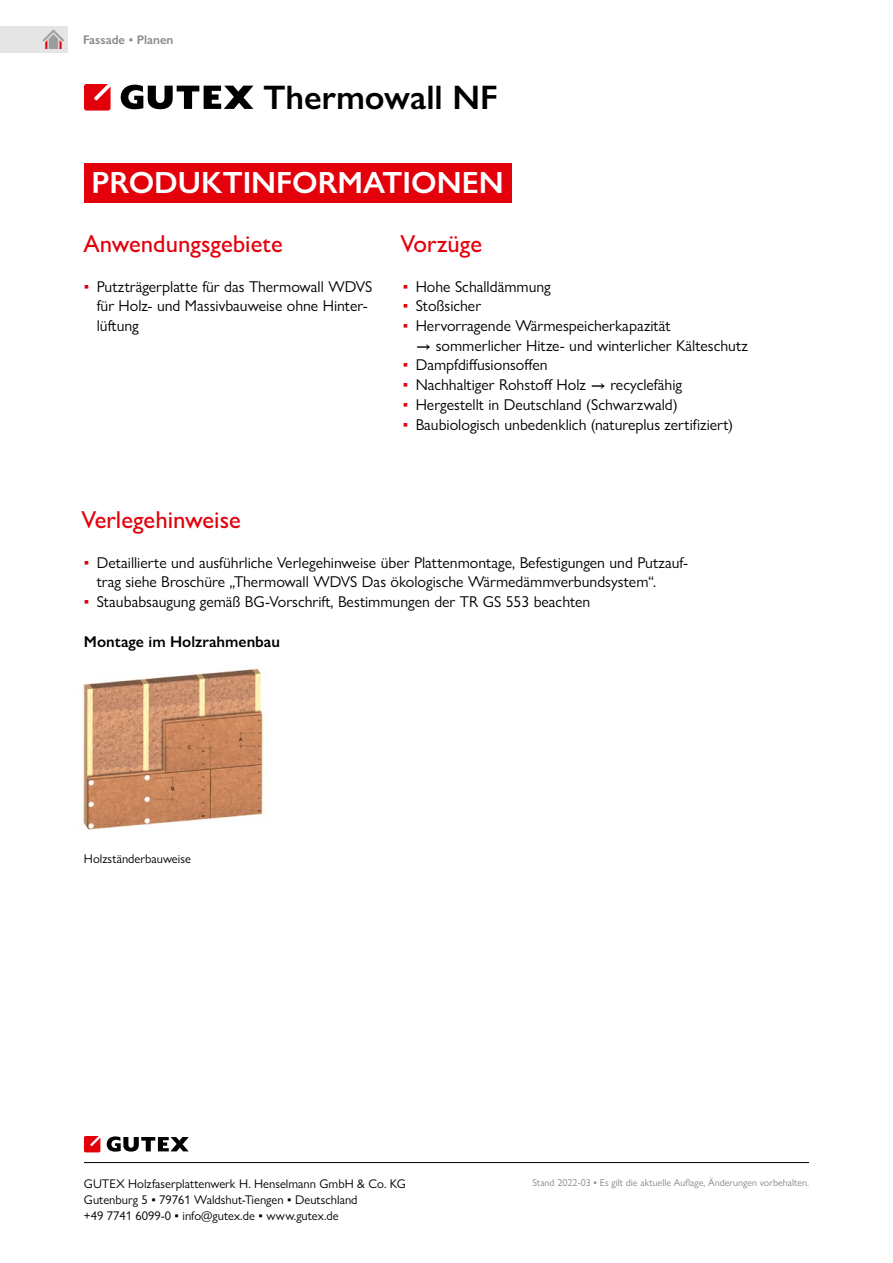
<style>
.page{position:relative;width:893px;height:1263px;background:#fff}
.page>*{position:absolute;margin:0;border:0;box-sizing:border-box;transform-origin:0 0}
._2_Titel-Produktname{font:600 34.2px "Gill Sans Nova";color:#000}
._2_Titel-1{font:600 30.75px "Gill Sans Nova";color:#fff}
._2_Titel-2-Sub{font:500 24.6px "Gill Sans Nova";color:#e3000b}
.t1{font:15.75px/19.6px "Gill Sans Nova";color:#000}
._2_Titel-4-Zwischen{font:600 15.75px "Gill Sans Nova";color:#000}
._5_Bildunterschrift{font:12.6px/15.8px "Gill Sans Nova";color:#000}
.t2{font:600 12.6px "Gill Sans Nova";color:#888988}
.t3{font:10.05px "Gill Sans Nova";color:#888988}
.s1{color:#9c9c9d}
.s2{color:#e3000b}
</style>
<div class="page">
<div style="left:0;top:27px;width:68px;height:26px;background:#e5e5e5"></div>
<img style="left:83px;top:668px;width:180px;height:162px">
<div style="left:84px;top:163px;width:427px;height:39px;background:#e3000b"></div>
<svg style="left:107px;top:1136px;width:82px;height:15px"></svg>
<svg style="left:84px;top:1136px;width:16px;height:16px"></svg>
<hr style="left:84px;top:1162px;width:725px;height:1px;background:#000">
<svg style="left:121px;top:85px;width:132px;height:24px"></svg>
<svg style="left:84px;top:84px;width:27px;height:27px"></svg>
<p class="t2" style="left:41px;top:32px;width:134px"><span class="s1">▲▲</span> Fassade ▪ Planen</p>
<p class="_2_Titel-Produktname" style="left:264px;top:76px;width:236px">Thermowall NF</p>
<p class="_2_Titel-1" style="left:92px;top:163px;width:414px">PRODUKTINFORMATIONEN</p>
<p class="_2_Titel-2-Sub" style="left:83px;top:229px;width:201px">Anwendungsgebiete</p>
<p class="t1" style="left:97px;top:276px;width:277px;text-indent:-13px"><span class="s2">▪</span> Putzträgerplatte für das Thermowall WDVS für Holz- und Massivbauweise ohne Hinter&shy;lüftung</p>
<p class="_2_Titel-2-Sub" style="left:401px;top:229px;width:83px">Vorzüge</p>
<p class="t1" style="left:403px;top:276px;width:150px"><span class="s2">▪</span> Hohe Schalldämmung</p>
<p class="t1" style="left:403px;top:296px;width:80px"><span class="s2">▪</span> Stoßsicher</p>
<p class="t1" style="left:403px;top:316px;width:269px"><span class="s2">▪</span> Hervorragende Wärmespeicherkapazität</p>
<p class="t1" style="left:416px;top:335px;width:334px">→ sommerlicher Hitze- und winterlicher Kälteschutz</p>
<p class="t1" style="left:403px;top:355px;width:146px"><span class="s2">▪</span> Dampfdiffusionsoffen</p>
<p class="t1" style="left:403px;top:375px;width:281px"><span class="s2">▪</span> Nachhaltiger Rohstoff Holz → recyclefähig</p>
<p class="t1" style="left:403px;top:394px;width:276px"><span class="s2">▪</span> Hergestellt in Deutschland (Schwarzwald)</p>
<p class="t1" style="left:403px;top:414px;width:332px"><span class="s2">▪</span> Baubiologisch unbedenklich (natureplus zertifiziert)</p>
<p class="_2_Titel-2-Sub" style="left:82px;top:505px;width:161px">Verlegehinweise</p>
<p class="t1" style="left:97px;top:552px;width:593px;text-indent:-13px"><span class="s2">▪</span> Detaillierte und ausführliche Verlegehinweise über Plattenmontage, Befestigungen und Putzauf&shy;trag siehe Broschüre „Thermowall WDVS Das ökologische Wärmedämmverbundsystem“.</p>
<p class="t1" style="left:84px;top:592px;width:508px"><span class="s2">▪</span> Staubabsaugung gemäß BG-Vorschrift, Bestimmungen der TR GS 553 beachten</p>
<p class="_2_Titel-4-Zwischen" style="left:84px;top:631px;width:197px">Montage im Holzrahmenbau</p>
<p class="_5_Bildunterschrift" style="left:84px;top:851px;width:108px">Holzständerbauweise</p>
<p class="_5_Bildunterschrift" style="left:84px;top:1176px;width:323px">GUTEX Holzfaserplattenwerk H. Henselmann GmbH &amp; Co. KG<br>Gutenburg 5 ▪ 79761 Waldshut-Tiengen ▪ Deutschland<br>+49 7741 6099-0 ▪ info@gutex.de ▪ www.gutex.de</p>
<p class="t3" style="left:532px;top:1177px;width:278px">Stand 2022-03 ▪ Es gilt die aktuelle Auflage, Änderungen vorbehalten.</p>
</div>
